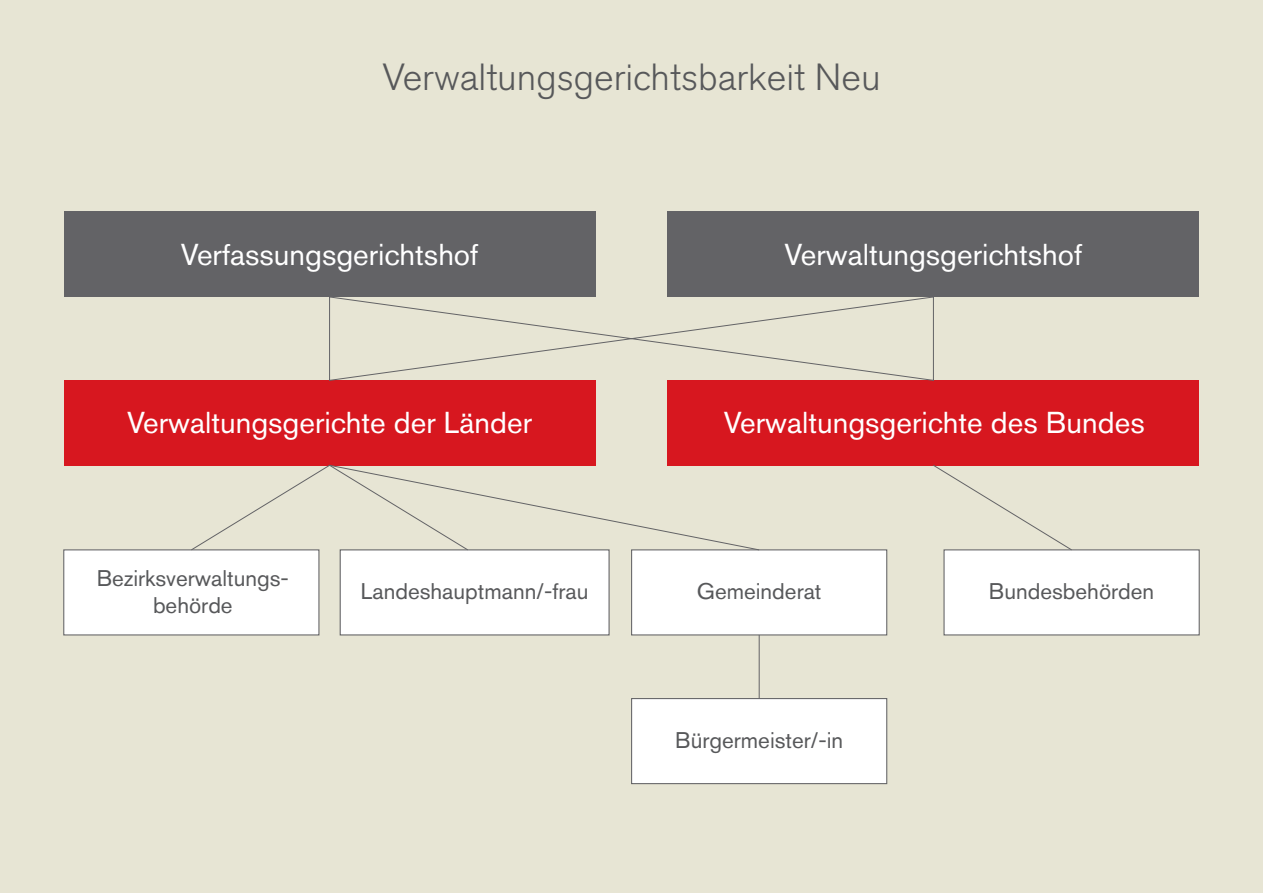
<style>
.page{position:relative;width:1263px;height:893px;background:#e7e5d4}
.page>*{position:absolute;margin:0;border:0;box-sizing:border-box;transform-origin:0 0}
.t1{font:300 37.5px "Akzidenz Grotesk Pro";color:#57585a}
.t2{font:30px "Akzidenz Grotesk Pro";color:#fff}
.t3{font:22.5px/27px "Akzidenz Grotesk Pro";color:#57585a;text-align:center}
</style>
<div class="page">
<div style="left:64px;top:212px;width:531px;height:85px;background:#636366"></div>
<div style="left:668px;top:212px;width:531px;height:85px;background:#636366"></div>
<div style="left:64px;top:380px;width:531px;height:85px;background:#d7171f"></div>
<div style="left:63px;top:549px;width:256px;height:86px;background:#fff;border:1px solid #636366"></div>
<div style="left:340px;top:549px;width:270px;height:86px;background:#fff;border:1px solid #636366"></div>
<div style="left:631px;top:549px;width:256px;height:86px;background:#fff;border:1px solid #636366"></div>
<div style="left:943px;top:549px;width:257px;height:86px;background:#fff;border:1px solid #636366"></div>
<div style="left:668px;top:380px;width:531px;height:85px;background:#d7171f"></div>
<div style="left:631px;top:698px;width:256px;height:86px;background:#fff;border:1px solid #636366"></div>
<svg style="left:329px;top:296px;width:605px;height:85px"></svg>
<svg style="left:190px;top:464px;width:570px;height:87px"></svg>
<hr style="left:759px;top:635px;width:1px;height:64px;background:#636366">
<svg style="left:932px;top:465px;width:141px;height:86px"></svg>
<p class="t1" style="left:382px;top:53px;width:500px">Verwaltungsgerichtsbarkeit Neu</p>
<p class="t2" style="left:181px;top:235px;width:299px">Verfassungsgerichtshof</p>
<p class="t2" style="left:785px;top:235px;width:299px">Verwaltungsgerichtshof</p>
<p class="t2" style="left:127px;top:403px;width:407px">Verwaltungsgerichte der Länder</p>
<p class="t2" style="left:724px;top:403px;width:422px">Verwaltungsgerichte des Bundes</p>
<p class="t3" style="left:97px;top:564px;width:194px">Bezirksverwaltungs&shy;behörde</p>
<p class="t3" style="left:361px;top:578px;width:229px">Landeshauptmann/-frau</p>
<p class="t3" style="left:697px;top:578px;width:126px">Gemeinderat</p>
<p class="t3" style="left:675px;top:726px;width:169px">Bürgermeister/-in</p>
<p class="t3" style="left:989px;top:578px;width:167px">Bundesbehörden</p>
</div>
